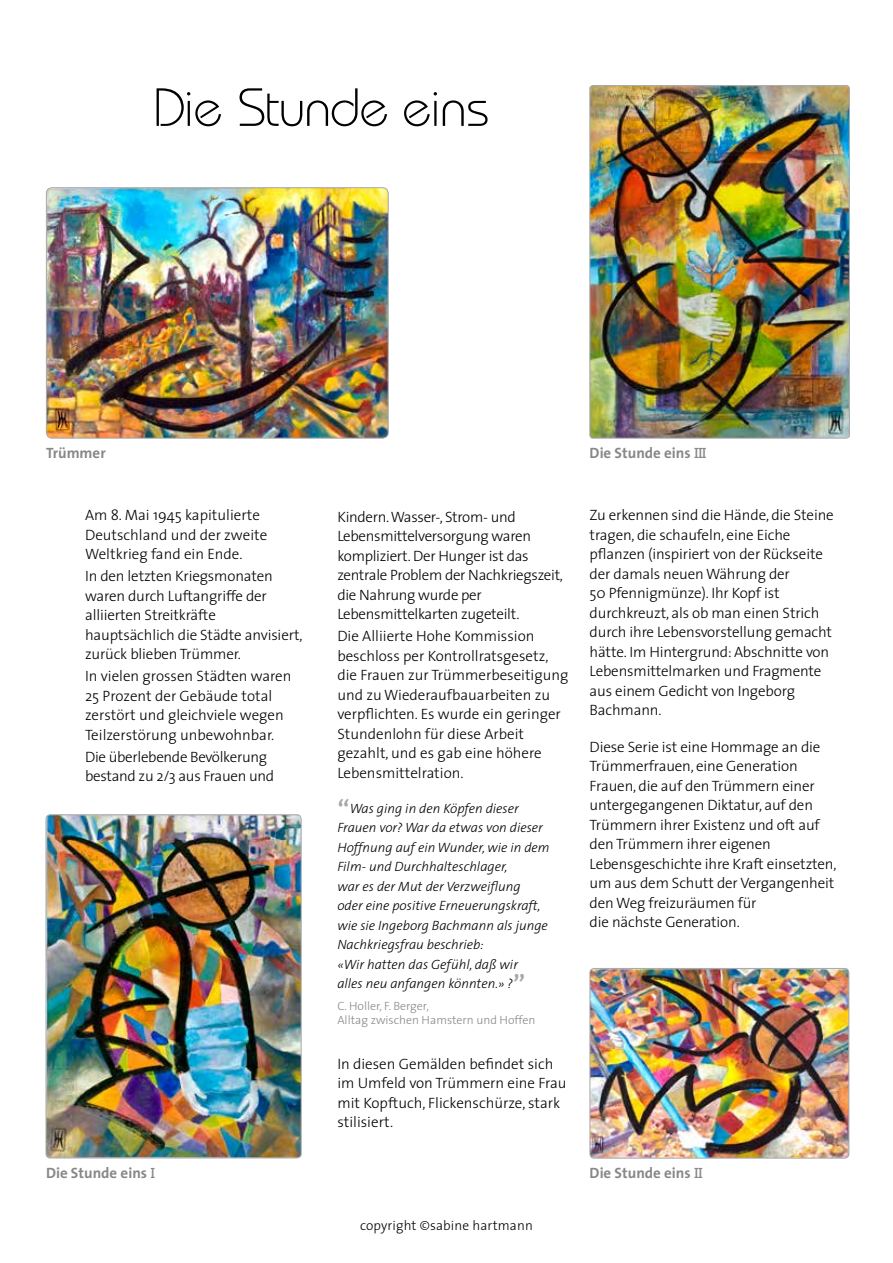
<style>
.page{position:relative;width:893px;height:1263px;background:#fff}
.page>*{position:absolute;margin:0;border:0;box-sizing:border-box;transform-origin:0 0}
.t1{font:54px "Architekt";color:#000}
.t2{font:300 15px/19.5px "The Sans";letter-spacing:-.01em;color:#000}
.t3{font:700 15px "The Sans";color:#87888a}
.t4{font:italic 300 13.5px/19.5px "The Sans";color:#000}
.t5{font:300 13.5px "The Sans";letter-spacing:.01em;color:#000}
.t6{font:300 12px/13.5px "The Sans";color:#87888a}
.s1{font-family:"Rockwell";font-weight:400}
.s2{font-weight:600;font-style:normal;font-size:27px;color:#a7a8aa}
</style>
<div class="page">
<img style="left:46px;top:815px;width:255px;height:343px">
<div style="left:46px;top:814px;width:255px;height:344px;border:1px solid #a7a8aa;border-radius:4px"></div>
<img style="left:46px;top:188px;width:342px;height:250px">
<div style="left:46px;top:188px;width:342px;height:250px;border:1px solid #a7a8aa;border-radius:6px"></div>
<img style="left:590px;top:968px;width:259px;height:190px">
<div style="left:590px;top:968px;width:259px;height:190px;border:1px solid #a7a8aa;border-radius:4px"></div>
<img style="left:590px;top:87px;width:258px;height:351px">
<div style="left:590px;top:85px;width:260px;height:353px;border:1px solid #a7a8aa;border-radius:3px"></div>
<h1 class="t1" style="left:152px;top:75px;width:337px">Die Stunde eins</h1>
<p class="t3" style="left:46px;top:440px;width:61px">Trümmer</p>
<p class="t3" style="left:590px;top:440px;width:118px">Die Stunde eins <span class="s1">III</span></p>
<p class="t2" style="left:85px;top:505px;width:184px">Am 8. Mai 1945 kapitulierte<br>Deutschland und der zweite<br>Weltkrieg fand ein Ende.</p>
<p class="t2" style="left:85px;top:566px;width:219px">In den letzten Kriegsmonaten waren durch Luftangriffe der alliierten Streitkräfte hauptsächlich die Städte anvisiert, zurück blieben Trümmer.</p>
<p class="t2" style="left:85px;top:666px;width:208px">In vielen grossen Städten waren<br>25 Prozent der Gebäude total zerstört und gleichviele wegen<br>Teilzerstörung unbewohnbar.</p>
<p class="t2" style="left:85px;top:746px;width:191px">Die überlebende Bevölkerung bestand zu 2/3 aus Frauen und</p>
<p class="t2" style="left:337px;top:507px;width:227px">Kindern. Wasser-, Strom- und<br>Lebensmittelversorgung waren kompliziert. Der Hunger ist das zentrale Problem der Nachkriegszeit, die Nahrung wurde per<br>Lebensmittelkarten zugeteilt.</p>
<p class="t2" style="left:337px;top:626px;width:233px">Die Alliierte Hohe Kommission beschloss per Kontrollratsgesetz, die Frauen zur Trümmerbeseitigung und zu Wiederaufbauarbeiten zu verpflichten. Es wurde ein geringer<br>Stundenlohn für diese Arbeit gezahlt, und es gab eine höhere<br>Lebensmittelration.</p>
<p class="t4" style="left:337px;top:798px;width:214px"><span class="s2">“</span>Was ging in den Köpfen dieser<br>Frauen vor? War da etwas von dieser<br>Hoffnung auf ein Wunder, wie in dem<br>Film- und Durchhalteschlager,<br>war es der Mut der Verzweiflung<br>oder eine positive Erneuerungskraft, wie sie Ingeborg Bachmann als junge<br>Nachkriegsfrau beschrieb:<br>«Wir hatten das Gefühl, daß wir<br>alles neu anfangen könnten.» ?<span class="s2">”</span></p>
<p class="t6" style="left:337px;top:999px;width:200px">C. Holler, F. Berger,<br>Alltag zwischen Hamstern und Hoffen</p>
<p class="t2" style="left:337px;top:1054px;width:231px">In diesen Gemälden befindet sich im Umfeld von Trümmern eine Frau mit Kopftuch, Flickenschürze, stark stilisiert.</p>
<p class="t2" style="left:590px;top:505px;width:246px">Zu erkennen sind die Hände, die Steine tragen, die schaufeln, eine Eiche pflanzen (inspiriert von der Rückseite der damals neuen Währung der<br>50 Pfennigmünze). Ihr Kopf ist durchkreuzt, als ob man einen Strich durch ihre Lebensvorstellung gemacht hätte. Im Hintergrund: Abschnitte von<br>Lebensmittelmarken und Fragmente aus einem Gedicht von Ingeborg<br>Bachmann.</p>
<p class="t2" style="left:590px;top:736px;width:248px">Diese Serie ist eine Hommage an die<br>Trümmerfrauen, eine Generation<br>Frauen, die auf den Trümmern einer untergegangenen Diktatur, auf den<br>Trümmern ihrer Existenz und oft auf den Trümmern ihrer eigenen<br>Lebensgeschichte ihre Kraft einsetzten, um aus dem Schutt der Vergangenheit den Weg freizuräumen für<br>die nächste Generation.</p>
<p class="t3" style="left:46px;top:1160px;width:111px">Die Stunde eins <span class="s1">I</span></p>
<p class="t3" style="left:590px;top:1160px;width:115px">Die Stunde eins <span class="s1">II</span></p>
<p class="t5" style="left:360px;top:1214px;width:174px">copyright ©sabine hartmann</p>
</div>
